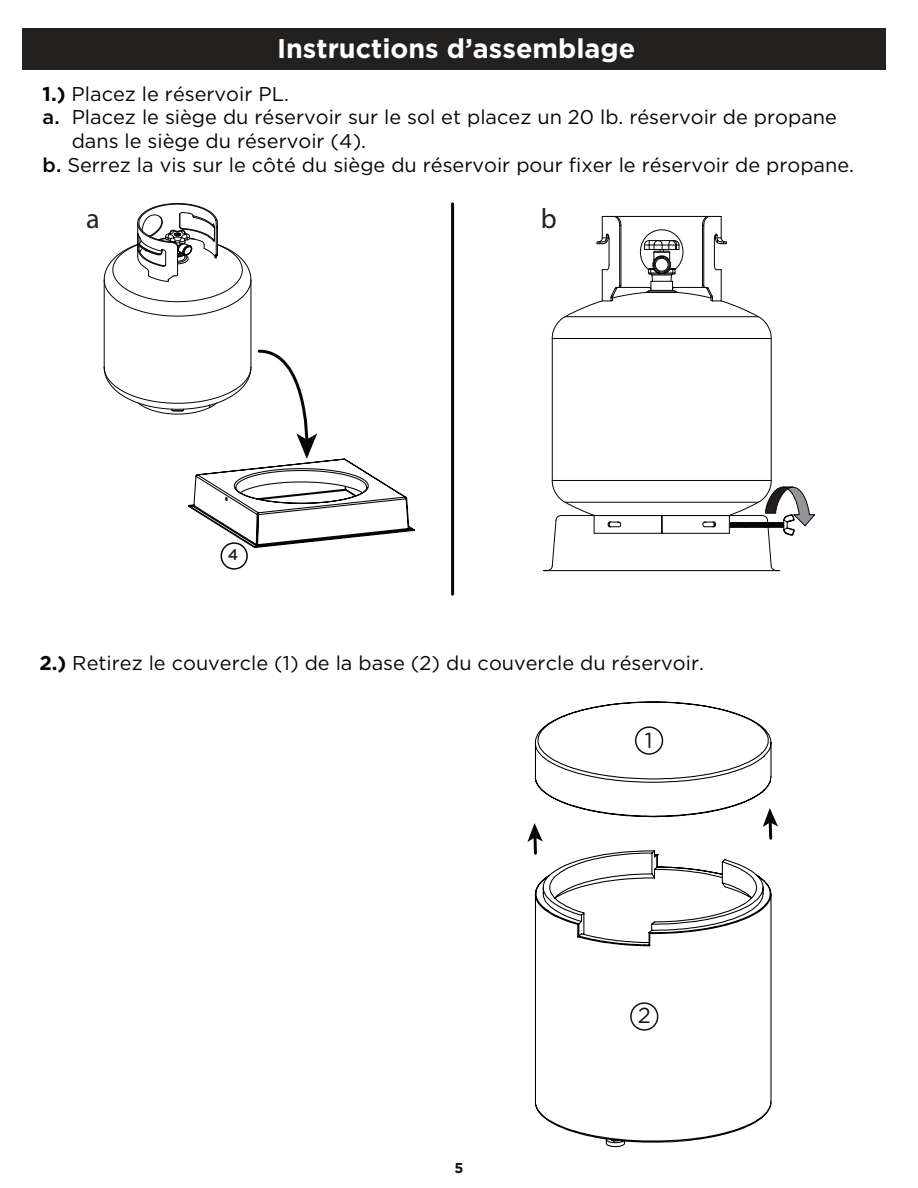
<style>
.page{position:relative;width:918px;height:1188px;background:#fff}
.page>*{position:absolute;margin:0;border:0;box-sizing:border-box;transform-origin:0 0}
.t1{font:28.2px "Myriad Pro";color:#231f20}
.t2{font:700 27px "Gotham";color:#fff}
.t3{font:21.75px "Gotham";color:#151011}
.t4{font:19.95px "Gotham";color:#050505}
.t5{font:500 15.3px "Gotham";color:#231f20}
.t6{font:700 14.25px "Gotham";color:#151011}
.s1{font-weight:700}
.s2{font-weight:500}
</style>
<div class="page">
<div style="left:22px;top:28px;width:864px;height:42px;background:#232020"></div>
<hr style="left:251px;top:280px;width:1px;height:87px;background:#050505">
<hr style="left:104px;top:280px;width:1px;height:87px;background:#050505">
<svg style="left:104px;top:203px;width:148px;height:114px"></svg>
<svg style="left:104px;top:348px;width:311px;height:201px"></svg>
<hr style="left:451px;top:204px;width:3px;height:390px;background:#050505">
<hr style="left:771px;top:338px;width:1px;height:142px;background:#050505">
<hr style="left:552px;top:338px;width:1px;height:142px;background:#050505">
<hr style="left:662px;top:533px;width:67px;height:1px;background:#050505">
<hr style="left:594px;top:533px;width:68px;height:1px;background:#050505">
<svg style="left:702px;top:521px;width:14px;height:7px"></svg>
<svg style="left:607px;top:521px;width:14px;height:7px"></svg>
<svg style="left:661px;top:516px;width:2px;height:18px"></svg>
<hr style="left:552px;top:480px;width:219px;height:1px;background:#050505">
<hr style="left:565px;top:502px;width:193px;height:1px;background:#050505">
<svg style="left:548px;top:480px;width:48px;height:90px"></svg>
<hr style="left:561px;top:515px;width:201px;height:1px;background:#050505">
<hr style="left:544px;top:570px;width:236px;height:1px;background:#050505">
<svg style="left:552px;top:216px;width:220px;height:123px"></svg>
<svg style="left:728px;top:480px;width:87px;height:91px"></svg>
<div style="left:220px;top:542px;width:28px;height:28px;border:2px solid #050505;border-radius:50%"></div>
<svg style="left:772px;top:813px;width:6px;height:26px"></svg>
<svg style="left:527px;top:824px;width:7px;height:29px"></svg>
<svg style="left:534px;top:701px;width:238px;height:447px"></svg>
<h2 class="t2" style="left:277px;top:31px;width:360px">Instructions d’assemblage</h2>
<p class="t4" style="left:43px;top:81px;width:248px"><span class="s1">1.)</span> Placez le réservoir PL.</p>
<p class="t4" style="left:43px;top:105px;width:796px"><span class="s2">a.</span> Placez le siège du réservoir sur le sol et placez un 20 lb. réservoir de propane</p>
<p class="t4" style="left:72px;top:129px;width:296px">dans le siège du réservoir (4).</p>
<p class="t4" style="left:43px;top:152px;width:813px"><span class="s2">b.</span> Serrez la vis sur le côté du siège du réservoir pour fixer le réservoir de propane.</p>
<h1 class="t1" style="left:86px;top:201px;width:15px">a</h1>
<h1 class="t1" style="left:541px;top:201px;width:18px">b</h1>
<p class="t5" style="left:228px;top:544px;width:12px">4</p>
<p class="t4" style="left:39px;top:651px;width:666px"><span class="s1">2.)</span> Retirez le couvercle (1) de la base (2) du couvercle du réservoir.</p>
<p class="t3" style="left:645px;top:727px;width:9px">1</p>
<p class="t6" style="left:455px;top:1158px;width:10px">5</p>
<p class="t3" style="left:638px;top:1002px;width:14px">2</p>
</div>
